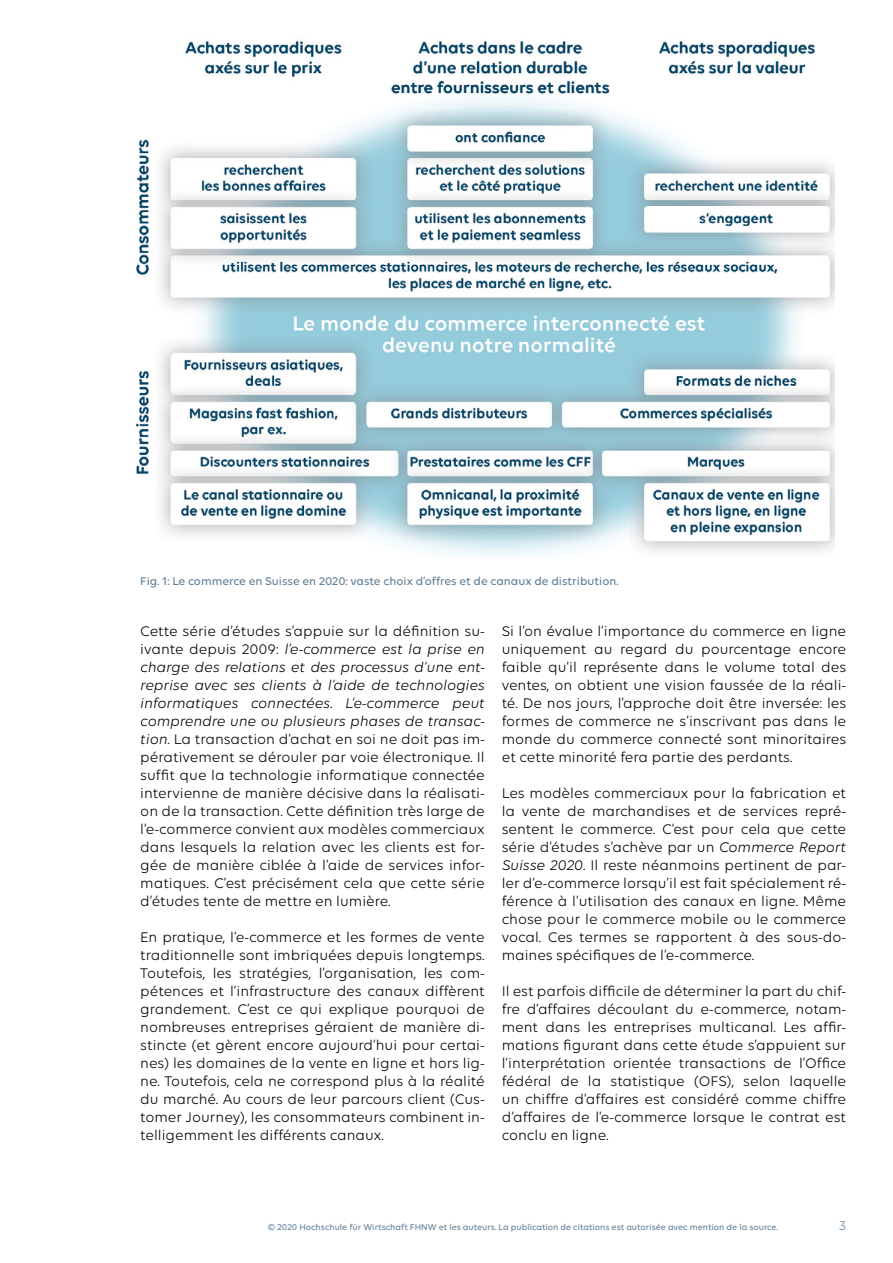
<style>
.page{position:relative;width:893px;height:1263px;background:#fff}
.page>*{position:absolute;margin:0;border:0;box-sizing:border-box;transform-origin:0 0}
.t1{font:15px/18px "Volte";color:#000;text-align:justify}
.t2{font:13.5px "Volte";color:#5e7d96}
.t3{font:500 12px "Volte";color:#5e7d96}
.t4{font:500 9px "Volte";color:#5e7d96}
.s1{font-style:italic}
</style>
<div class="page">
<img style="left:136px;top:40px;width:699px;height:516px">
<p class="t3" style="left:140px;top:574px;width:480px">Fig. 1: Le commerce en Suisse en 2020: vaste choix d’offres et de canaux de distribution.</p>
<p class="t1" style="left:140px;top:622px;width:346px">Cette série d’études s’appuie sur la définition su&shy;ivante depuis 2009: <span class="s1">l’e-commerce est la prise en charge des relations et des processus d’une ent&shy;reprise avec ses clients à l’aide de technologies informatiques connectées. L’e-commerce peut comprendre une ou plusieurs phases de transac&shy;tion.</span> La transaction d’achat en soi ne doit pas im&shy;pérativement se dérouler par voie électronique. Il suffit que la technologie informatique connectée intervienne de manière décisive dans la réalisati&shy;on de la transaction. Cette définition très large de l’e-commerce convient aux modèles commerciaux dans lesquels la relation avec les clients est for&shy;gée de manière ciblée à l’aide de services infor&shy;matiques. C’est précisément cela que cette série d’études tente de mettre en lumière.</p>
<p class="t1" style="left:140px;top:928px;width:346px">En pratique, l’e-commerce et les formes de vente traditionnelle sont imbriquées depuis longtemps.<br>Toutefois, les stratégies, l’organisation, les com&shy;pétences et l’infrastructure des canaux diffèrent grandement. C’est ce qui explique pourquoi de nombreuses entreprises géraient de manière di&shy;stincte (et gèrent encore aujourd’hui pour certai&shy;nes) les domaines de la vente en ligne et hors lig&shy;ne. Toutefois, cela ne correspond plus à la réalité du marché. Au cours de leur parcours client (Cus&shy;tomer Journey), les consommateurs combinent in&shy;telligemment les différents canaux.</p>
<p class="t1" style="left:502px;top:622px;width:346px">Si l’on évalue l’importance du commerce en ligne uniquement au regard du pourcentage encore faible qu’il représente dans le volume total des ventes, on obtient une vision faussée de la réali&shy;té. De nos jours, l’approche doit être inversée: les formes de commerce ne s’inscrivant pas dans le monde du commerce connecté sont minoritaires et cette minorité fera partie des perdants.</p>
<p class="t1" style="left:502px;top:784px;width:346px">Les modèles commerciaux pour la fabrication et la vente de marchandises et de services repré&shy;sentent le commerce. C’est pour cela que cette série d’études s’achève par un <span class="s1">Commerce Report Suisse 2020</span>. Il reste néanmoins pertinent de par&shy;ler d’e-commerce lorsqu’il est fait spécialement ré&shy;férence à l’utilisation des canaux en ligne. Même chose pour le commerce mobile ou le commerce vocal. Ces termes se rapportent à des sous-do&shy;maines spécifiques de l’e-commerce.</p>
<p class="t1" style="left:502px;top:982px;width:346px">Il est parfois difficile de déterminer la part du chif&shy;fre d’affaires découlant du e-commerce, notam&shy;ment dans les entreprises multicanal. Les affir&shy;mations figurant dans cette étude s’appuient sur l’interprétation orientée transactions de l’Office fédéral de la statistique (OFS), selon laquelle un chiffre d’affaires est considéré comme chiffre d’affaires de l’e-commerce lorsque le contrat est conclu en ligne.</p>
<p class="t4" style="left:268px;top:1222px;width:512px">© 2020 Hochschule für Wirtschaft FHNW et les auteurs. La publication de citations est autorisée avec mention de la source.</p>
<p class="t2" style="left:839px;top:1218px;width:8px">3</p>
</div>
